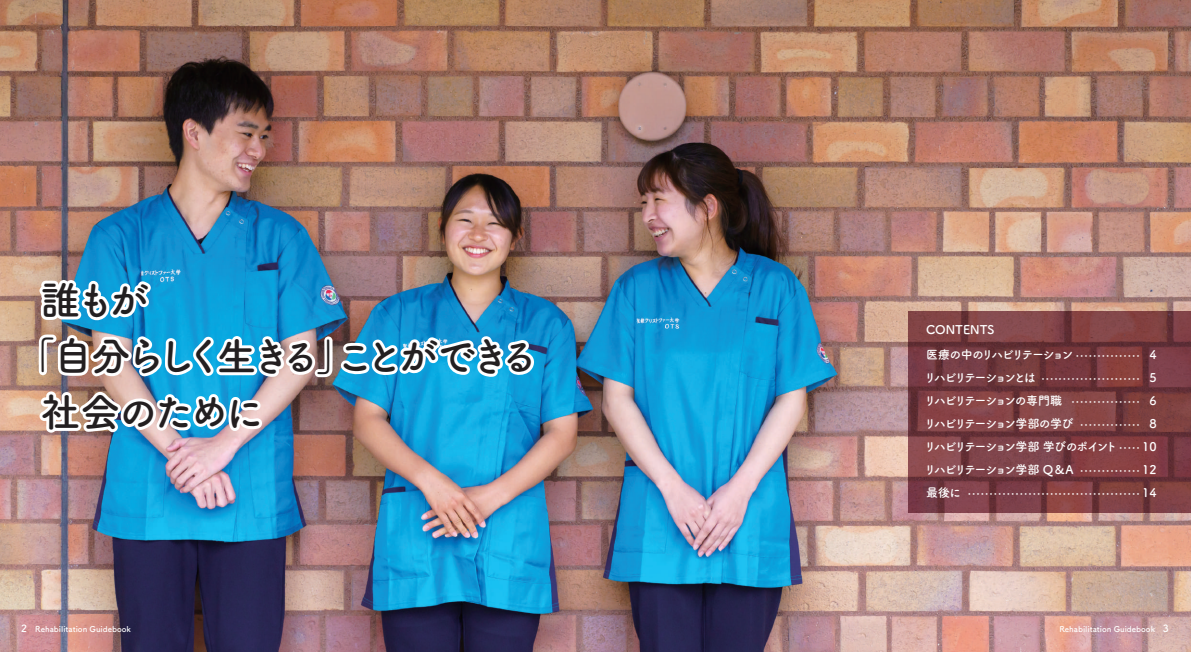
<style>
.page{position:relative;width:1191px;height:652px;background:#fff}
.page>*{position:absolute;margin:0;border:0;box-sizing:border-box;transform-origin:0 0}
.t1{font:40px "Tsuku A Rd Gothic Std B";letter-spacing:-.17em;color:#231f20}
.t2{font:40px "Tsuku A Rd Gothic Std B";letter-spacing:-.15em;color:#231f20}
.t3{font:12px/23px "Tsuku A Rd Gothic Std B";letter-spacing:-.14em;color:#fff}
.t4{font:12px/23px "Tsuku A Rd Gothic Std B";letter-spacing:-.12em;color:#fff;text-align:right}
.t5{font:12px "Tsuku A Rd Gothic Std B";color:#fff}
.t6{font:8px "Tsuku A Rd Gothic Std B";color:#fff}
.s1{font-size:10px}
</style>
<div class="page">
<img style="left:0;top:0;width:1191px;height:652px">
<svg style="left:908px;top:311px;width:283px;height:202px;background:#7b3e42"></svg>
<img style="left:35px;top:0;width:504px;height:623px">
<h1 class="t2" style="left:40px;top:269px;width:110px">誰もが</h1>
<h1 class="t1" style="left:16px;top:325px;width:525px">「自分らしく生きる」ことができる</h1>
<h1 class="t2" style="left:40px;top:381px;width:226px">社会のために</h1>
<h2 class="t5" style="left:926px;top:320px;width:70px">CONTENTS</h2>
<h2 class="t3" style="left:924px;top:342px;width:195px">医療の中のリハビリテーション<br>リハビリテーションとは<br>リハビリテーションの専門職<br>リハビリテーション学部の学び<br>リハビリテーション学部 学びのポイントリハビリテーション学部 Q＆A<br>最後に</h2>
<h2 class="t4" style="left:1142px;top:342px;width:16px">4<br>5<br>6<br>8<br>10<br>12<br>14</h2>
<p class="t6" style="left:1073px;top:349px;width:70px">・・・・・・・・・・・・・・・</p>
<p class="t6" style="left:1039px;top:372px;width:105px">・・・・・・・・・・・・・・・・・・・・・・・</p>
<p class="t6" style="left:1069px;top:395px;width:74px">・・・・・・・・・・・・・・・・</p>
<p class="t6" style="left:1078px;top:418px;width:66px">・・・・・・・・・・・・・・</p>
<p class="t6" style="left:1116px;top:441px;width:27px">・・・・・</p>
<p class="t6" style="left:1078px;top:464px;width:66px">・・・・・・・・・・・・・・</p>
<p class="t6" style="left:965px;top:487px;width:178px">・・・・・・・・・・・・・・・・・・・・・・・・・・・・・・・・・・・・・・・・</p>
<p class="t6" style="left:21px;top:623px;width:111px"><span class="s1">2</span> Rehabilitation Guidebook</p>
<p class="t6" style="left:1059px;top:623px;width:111px">Rehabilitation Guidebook <span class="s1">3</span></p>
</div>
